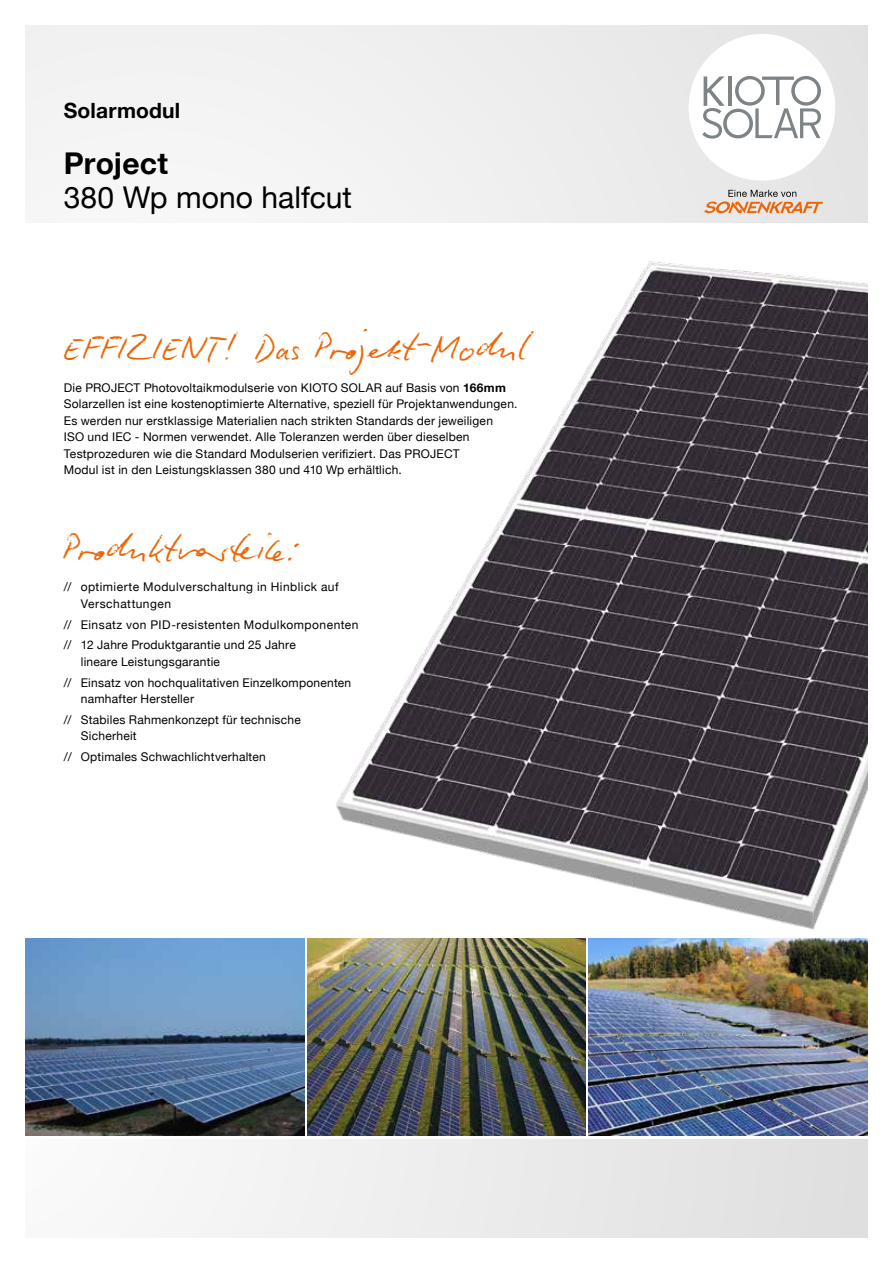
<style>
.page{position:relative;width:893px;height:1263px;background:#fff}
.page>*{position:absolute;margin:0;border:0;box-sizing:border-box;transform-origin:0 0}
.t1{font:37.5px "Biro Script Standard";letter-spacing:-.005em;color:#ec6608}
.t2{font:30px "Helvetica Neue";color:#000}
.t3{font:700 30px "Helvetica Neue";letter-spacing:.005em;color:#000}
.t4{font:700 21px "Helvetica Neue";letter-spacing:.01em;color:#000}
.t5{font:12px/16.5px "Helvetica Neue";letter-spacing:.02em;color:#000}
.t6{font:12px/16.5px "Helvetica Neue";letter-spacing:.04em;color:#000}
.s1{font-weight:700}
</style>
<div class="page">
<img style="left:589px;top:967px;width:278px;height:168px">
<img style="left:307px;top:939px;width:279px;height:196px">
<img style="left:26px;top:939px;width:278px;height:196px">
<div style="left:26px;top:1140px;width:841px;height:98px;background:linear-gradient(to right,#fbfbfb,#dfdfdf)"></div>
<div style="left:26px;top:26px;width:841px;height:196px;background:#f1f1f1"></div>
<img style="left:308px;top:261px;width:559px;height:706px">
<div style="left:689px;top:34px;width:146px;height:147px;background:#fff;border-radius:50%"></div>
<svg style="left:702px;top:76px;width:119px;height:63px"></svg>
<svg style="left:704px;top:190px;width:119px;height:23px"></svg>
<h3 class="t4" style="left:64px;top:94px;width:118px">Solarmodul</h3>
<h2 class="t3" style="left:64px;top:140px;width:106px">Project</h2>
<h2 class="t2" style="left:64px;top:176px;width:290px">380 Wp mono halfcut</h2>
<h1 class="t1" style="left:64px;top:324px;width:465px">EFFIZIENT! Das Projekt-Modul</h1>
<p class="t5" style="left:64px;top:380px;width:455px">Die PROJECT Photovoltaikmodulserie von KIOTO SOLAR auf Basis von <span class="s1">166mm </span>Solarzellen ist eine kostenoptimierte Alternative, speziell für Projektanwendungen.<br>Es werden nur erstklassige Materialien nach strikten Standards der jeweiligen<br>ISO und IEC - Normen verwendet. Alle Toleranzen werden über dieselben Testprozeduren wie die Standard Modulserien verifiziert. Das PROJECT<br>Modul ist in den Leistungsklassen 380 und 410 Wp erhältlich.</p>
<h1 class="t1" style="left:64px;top:525px;width:238px">Produktvorteile:</h1>
<p class="t6" style="left:81px;top:579px;width:259px;text-indent:-17px">// optimierte Modulverschaltung in Hinblick auf<br>Verschattungen</p>
<p class="t5" style="left:64px;top:615px;width:296px;line-height:20.7px">// Einsatz von PID-resistenten Modulkomponenten // 12 Jahre Produktgarantie und 25 Jahre</p>
<p class="t5" style="left:64px;top:652px;width:289px;line-height:20.7px;text-indent:17px">lineare Leistungsgarantie<br>// Einsatz von hochqualitativen Einzelkomponenten</p>
<p class="t5" style="left:64px;top:689px;width:239px;line-height:20.7px;text-indent:17px">namhafter Hersteller<br>// Stabiles Rahmenkonzept für technische</p>
<p class="t5" style="left:64px;top:726px;width:204px;line-height:20.7px;text-indent:17px">Sicherheit<br>// Optimales Schwachlichtverhalten</p>
</div>
